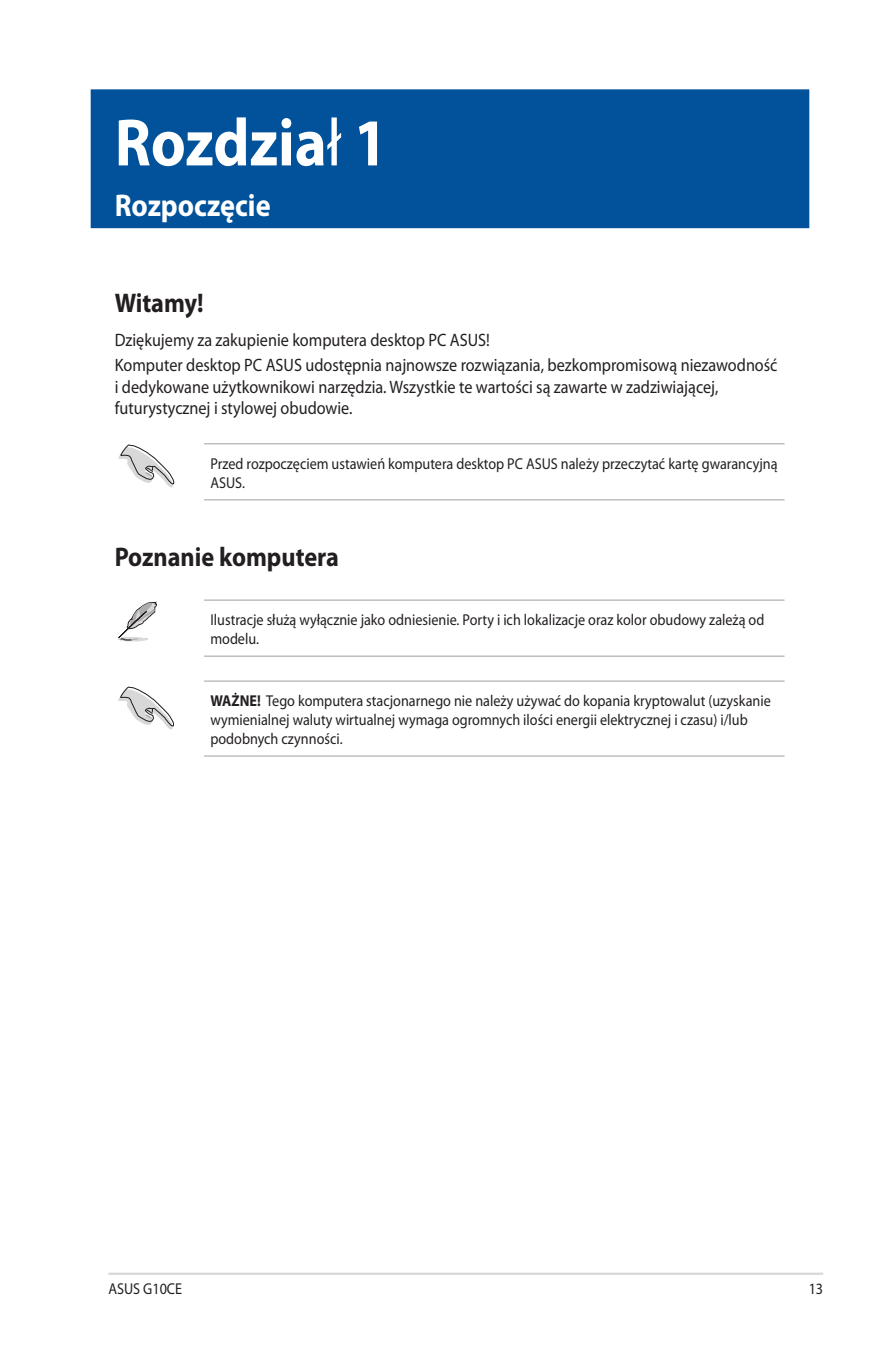
<style>
.page{position:relative;width:893px;height:1346px;background:#fff}
.page>*{position:absolute;margin:0;border:0;box-sizing:border-box;transform-origin:0 0}
.PC_Chapter_Title{font:700 67.5px "Myriad Pro";color:#fff;scale:.9 1}
.PC_Chapter__Sub-Titl{font:700 31.5px "Myriad Pro";color:#fff;scale:.9 1}
.PC_Heading_1{font:700 27px "Myriad Pro";color:#231f20;scale:.9 1}
.PC_Body_Text{font:18px/21.6px "Myriad Pro";color:#231f20;scale:.9 1}
.PC_Message{font:15.75px/18.9px "Myriad Pro";color:#231f20;scale:.9 1}
.s1{font-weight:400}
.s2{font-weight:700}
</style>
<div class="page">
<hr style="left:108px;top:1272px;width:715px;height:3px;background:#d8d8d8">
<div style="left:91px;top:89px;width:718px;height:139px;background:#01529a;border:2px solid #01529a"></div>
<svg style="left:118px;top:602px;width:39px;height:40px"></svg>
<hr style="left:204px;top:443px;width:580px;height:1px;background:#a8a9ad">
<hr style="left:204px;top:499px;width:580px;height:1px;background:#a8a9ad">
<svg style="left:118px;top:444px;width:57px;height:44px"></svg>
<hr style="left:204px;top:599px;width:580px;height:2px;background:#a8a9ad">
<hr style="left:204px;top:655px;width:580px;height:2px;background:#a8a9ad">
<hr style="left:204px;top:680px;width:580px;height:2px;background:#a8a9ad">
<hr style="left:204px;top:755px;width:580px;height:1px;background:#a8a9ad">
<svg style="left:118px;top:686px;width:56px;height:43px"></svg>
<p class="PC_Chapter_Title" style="left:115px;top:105px;width:305px">Rozdzia<span class="s1">ł</span> 1</p>
<p class="PC_Chapter__Sub-Titl" style="left:115px;top:188px;width:175px">Rozpoczęcie</p>
<p class="PC_Heading_1" style="left:115px;top:288px;width:100px">Witamy!</p>
<p class="PC_Body_Text" style="left:115px;top:330px;width:418px">Dziękujemy za zakupienie komputera desktop PC ASUS!</p>
<p class="PC_Body_Text" style="left:115px;top:354px;width:738px">Komputer desktop PC ASUS udostępnia najnowsze rozwiązania, bezkompromisową niezawodność i dedykowane użytkownikowi narzędzia. Wszystkie te wartości są zawarte w zadziwiającej, futurystycznej i stylowej obudowie.</p>
<p class="PC_Message" style="left:210px;top:454px;width:632px">Przed rozpoczęciem ustawień komputera desktop PC ASUS należy przeczytać kartę gwarancyjną<br>ASUS.</p>
<p class="PC_Heading_1" style="left:115px;top:542px;width:251px">Poznanie komputera</p>
<p class="PC_Message" style="left:210px;top:611px;width:617px">Ilustracje służą wyłącznie jako odniesienie. Porty i ich lokalizacje oraz kolor obudowy zależą od modelu.</p>
<p class="PC_Message" style="left:210px;top:692px;width:624px"><span class="s2">WAŻNE!</span> Tego komputera stacjonarnego nie należy używać do kopania kryptowalut (uzyskanie wymienialnej waluty wirtualnej wymaga ogromnych ilości energii elektrycznej i czasu) i/lub podobnych czynności.</p>
<p class="PC_Message" style="left:108px;top:1279px;width:83px">ASUS G10CE</p>
<p class="PC_Message" style="left:809px;top:1279px;width:18px">13</p>
</div>
